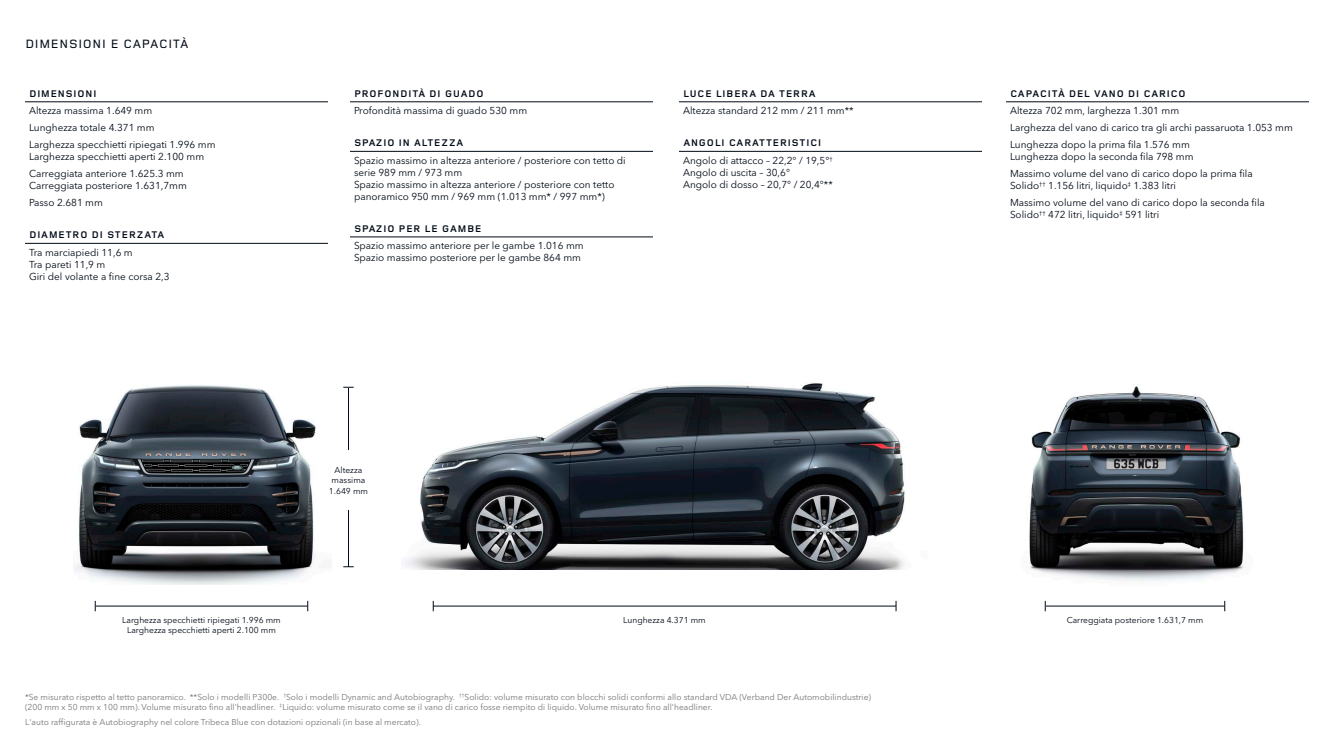
<style>
.page{position:relative;width:1334px;height:750px;background:#fff}
.page>*{position:absolute;margin:0;border:0;box-sizing:border-box;transform-origin:0 0}
.t1{font:500 12.5px "Land Rover Wide";color:#010a16}
.LR_GE_TABLE_BODY_COPY_12_leading{font:10px/12px "Avenir Next W1 G";color:#010a16}
.LR_GE_TABLE_BODY_COPY_12_leading__5{font:10px "Avenir Next W1 G";color:#010a16}
.LR_GE_TABLE_HEADER{font:700 10px "Land Rover Wide";letter-spacing:.025em;color:#010a16}
.LR_GE_CAVEAT__5{font:8.5px/10px "Avenir Next W1 G";color:#757777}
.LR_GE_DIMENSIONS_CENTRE{font:8.5px/10.5px "Avenir Next W1 G";color:#010a16;text-align:center}
</style>
<div class="page">
<img style="left:405px;top:382px;width:500px;height:188px">
<img style="left:74px;top:385px;width:242px;height:200px">
<img style="left:1029px;top:386px;width:215px;height:196px">
<hr style="left:96px;top:606px;width:211px;height:1px;background:#010a16">
<hr style="left:1046px;top:606px;width:178px;height:1px;background:#010a16">
<hr style="left:433px;top:606px;width:463px;height:1px;background:#010a16">
<hr style="left:348px;top:388px;width:1px;height:179px;background:#010a16">
<hr style="left:25px;top:102px;width:303px;height:1px;background:#010a16">
<hr style="left:25px;top:243px;width:303px;height:1px;background:#010a16">
<hr style="left:1006px;top:102px;width:303px;height:1px;background:#010a16">
<hr style="left:350px;top:151px;width:303px;height:1px;background:#010a16">
<hr style="left:350px;top:237px;width:303px;height:1px;background:#010a16">
<hr style="left:350px;top:102px;width:303px;height:1px;background:#010a16">
<hr style="left:679px;top:151px;width:303px;height:1px;background:#010a16">
<hr style="left:679px;top:102px;width:303px;height:1px;background:#010a16">
<div style="left:321px;top:450px;width:55px;height:60px;background:#fff"></div>
<p class="t1" style="left:25px;top:36px;width:165px">DIMENSIONI E CAPACITÀ</p>
<p class="LR_GE_TABLE_HEADER" style="left:29px;top:87px;width:69px">DIMENSIONI</p>
<p class="LR_GE_TABLE_BODY_COPY_12_leading__5" style="left:29px;top:103px;width:125px">Altezza massima 1.649 mm</p>
<p class="LR_GE_TABLE_BODY_COPY_12_leading__5" style="left:29px;top:120px;width:127px">Lunghezza totale 4.371 mm</p>
<p class="LR_GE_TABLE_BODY_COPY_12_leading" style="left:29px;top:138px;width:188px">Larghezza specchietti ripiegati 1.996 mm</p>
<p class="LR_GE_TABLE_BODY_COPY_12_leading__5" style="left:29px;top:149px;width:177px">Larghezza specchietti aperti 2.100 mm</p>
<p class="LR_GE_TABLE_BODY_COPY_12_leading" style="left:29px;top:167px;width:156px">Carreggiata anteriore 1.625.3 mm</p>
<p class="LR_GE_TABLE_BODY_COPY_12_leading__5" style="left:29px;top:178px;width:159px">Carreggiata posteriore 1.631,7mm</p>
<p class="LR_GE_TABLE_BODY_COPY_12_leading__5" style="left:29px;top:195px;width:75px">Passo 2.681 mm</p>
<p class="LR_GE_TABLE_HEADER" style="left:29px;top:228px;width:137px">DIAMETRO DI STERZATA</p>
<p class="LR_GE_TABLE_BODY_COPY_12_leading" style="left:29px;top:246px;width:105px">Tra marciapiedi 11,6 m</p>
<p class="LR_GE_TABLE_BODY_COPY_12_leading" style="left:29px;top:258px;width:78px">Tra pareti 11,9 m</p>
<p class="LR_GE_TABLE_BODY_COPY_12_leading" style="left:29px;top:270px;width:142px">Giri del volante a fine corsa 2,3</p>
<p class="LR_GE_TABLE_HEADER" style="left:354px;top:87px;width:131px">PROFONDITÀ DI GUADO</p>
<p class="LR_GE_TABLE_BODY_COPY_12_leading" style="left:354px;top:104px;width:175px">Profondità massima di guado 530 mm</p>
<p class="LR_GE_TABLE_HEADER" style="left:354px;top:136px;width:111px">SPAZIO IN ALTEZZA</p>
<p class="LR_GE_TABLE_BODY_COPY_12_leading" style="left:354px;top:154px;width:273px">Spazio massimo in altezza anteriore / posteriore con tetto di serie 989 mm / 973 mm</p>
<p class="LR_GE_TABLE_BODY_COPY_12_leading" style="left:354px;top:178px;width:262px">Spazio massimo in altezza anteriore / posteriore con tetto panoramico 950 mm / 969 mm (1.013 mm* / 997 mm*)</p>
<p class="LR_GE_TABLE_HEADER" style="left:354px;top:222px;width:129px">SPAZIO PER LE GAMBE</p>
<p class="LR_GE_TABLE_BODY_COPY_12_leading" style="left:354px;top:239px;width:231px">Spazio massimo anteriore per le gambe 1.016 mm</p>
<p class="LR_GE_TABLE_BODY_COPY_12_leading" style="left:354px;top:251px;width:229px">Spazio massimo posteriore per le gambe 864 mm</p>
<p class="LR_GE_TABLE_HEADER" style="left:683px;top:87px;width:135px">LUCE LIBERA DA TERRA</p>
<p class="LR_GE_TABLE_BODY_COPY_12_leading" style="left:683px;top:104px;width:172px">Altezza standard 212 mm / 211 mm**</p>
<p class="LR_GE_TABLE_HEADER" style="left:683px;top:136px;width:140px">ANGOLI CARATTERISTICI</p>
<p class="LR_GE_TABLE_BODY_COPY_12_leading" style="left:683px;top:154px;width:151px">Angolo di attacco – 22,2° / 19,5°<sup>†</sup></p>
<p class="LR_GE_TABLE_BODY_COPY_12_leading" style="left:683px;top:166px;width:108px">Angolo di uscita – 30,6°</p>
<p class="LR_GE_TABLE_BODY_COPY_12_leading__5" style="left:683px;top:176px;width:151px">Angolo di dosso – 20,7° / 20,4°**</p>
<p class="LR_GE_DIMENSIONS_CENTRE" style="left:329px;top:464px;width:41px">Altezza massima<br>1.649 mm</p>
<p class="LR_GE_DIMENSIONS_CENTRE" style="left:122px;top:614px;width:160px">Larghezza specchietti ripiegati 1.996 mm</p>
<p class="LR_GE_DIMENSIONS_CENTRE" style="left:623px;top:614px;width:84px">Lunghezza 4.371 mm</p>
<p class="LR_GE_DIMENSIONS_CENTRE" style="left:127px;top:624px;width:150px">Larghezza specchietti aperti 2.100 mm</p>
<p class="LR_GE_CAVEAT__5" style="left:25px;top:691px;width:848px">*Se misurato rispetto al tetto panoramico. **Solo i modelli P300e. <sup>†</sup>Solo i modelli Dynamic and Autobiography. <sup>††</sup>Solido: volume misurato con blocchi solidi conformi allo standard VDA (Verband Der Automobilindustrie) (200 mm x 50 mm x 100 mm). Volume misurato fino all'headliner. <sup>‡</sup>Liquido: volume misurato come se il vano di carico fosse riempito di liquido. Volume misurato fino all'headliner.</p>
<p class="LR_GE_CAVEAT__5" style="left:25px;top:716px;width:397px">L'auto raffigurata è Autobiography nel colore Tribeca Blue con dotazioni opzionali (in base al mercato).</p>
<p class="LR_GE_TABLE_HEADER" style="left:1010px;top:87px;width:178px">CAPACITÀ DEL VANO DI CARICO</p>
<p class="LR_GE_TABLE_BODY_COPY_12_leading__5" style="left:1010px;top:103px;width:171px">Altezza 702 mm, larghezza 1.301 mm</p>
<p class="LR_GE_TABLE_BODY_COPY_12_leading__5" style="left:1010px;top:120px;width:284px">Larghezza del vano di carico tra gli archi passaruota 1.053 mm</p>
<p class="LR_GE_TABLE_BODY_COPY_12_leading" style="left:1010px;top:138px;width:181px">Lunghezza dopo la prima fila 1.576 mm</p>
<p class="LR_GE_TABLE_BODY_COPY_12_leading__5" style="left:1010px;top:149px;width:185px">Lunghezza dopo la seconda fila 798 mm</p>
<p class="LR_GE_TABLE_BODY_COPY_12_leading" style="left:1010px;top:167px;width:244px">Massimo volume del vano di carico dopo la prima fila</p>
<p class="LR_GE_TABLE_BODY_COPY_12_leading__5" style="left:1010px;top:178px;width:168px">Solido<sup>††</sup> 1.156 litri, liquido<sup>‡</sup> 1.383 litri</p>
<p class="LR_GE_TABLE_BODY_COPY_12_leading" style="left:1010px;top:196px;width:256px">Massimo volume del vano di carico dopo la seconda fila</p>
<p class="LR_GE_TABLE_BODY_COPY_12_leading" style="left:1010px;top:208px;width:151px">Solido<sup>††</sup> 472 litri, liquido<sup>‡</sup> 591 litri</p>
<p class="LR_GE_DIMENSIONS_CENTRE" style="left:1067px;top:614px;width:138px">Carreggiata posteriore 1.631,7 mm</p>
</div>
